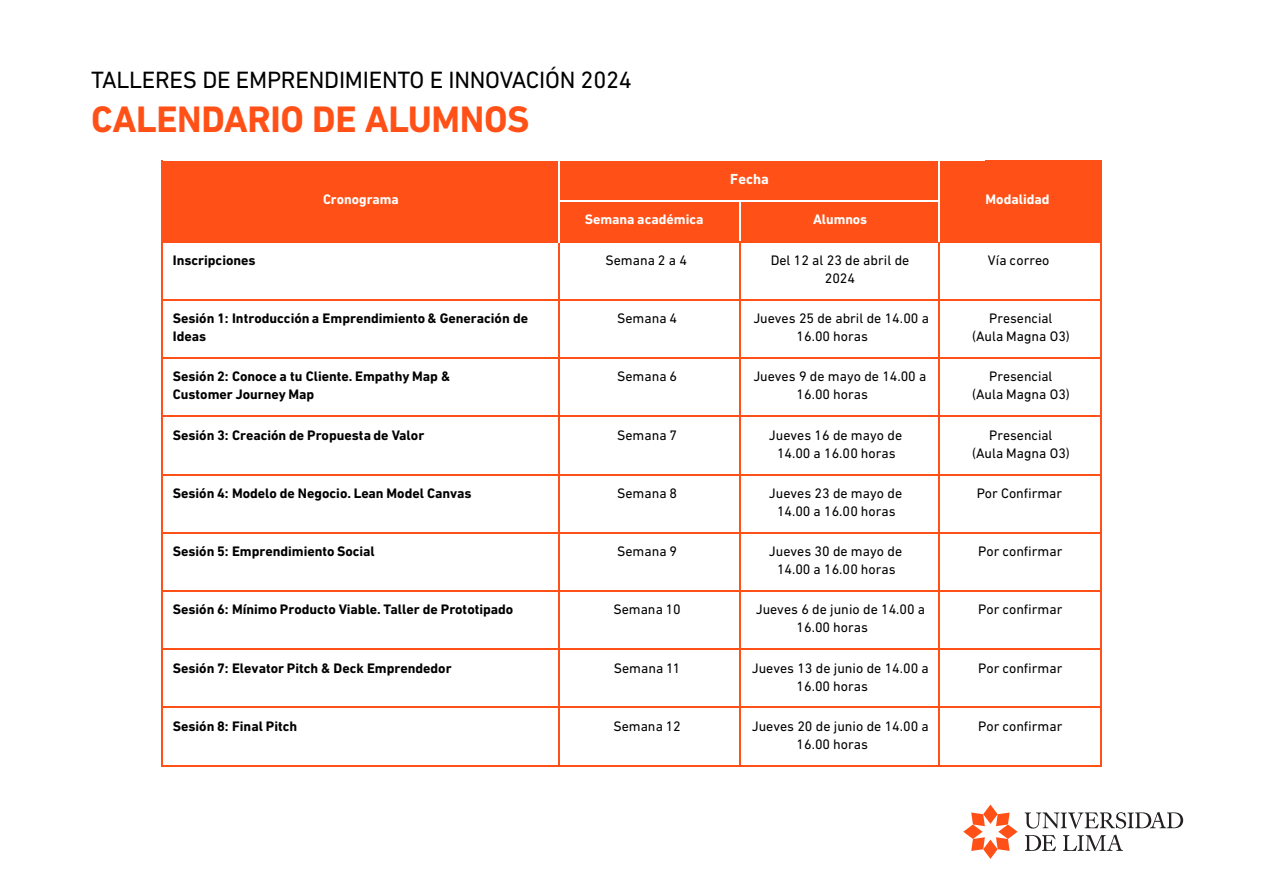
<style>
.page{position:relative;width:1263px;height:893px;background:#fff}
.page>*{position:absolute;margin:0;border:0;box-sizing:border-box;transform-origin:0 0}
.t1{font:700 37.5px "DIN Next LT Pro";letter-spacing:-.01em;color:#ff5117}
.t2{font:24px "DIN Next LT Pro";letter-spacing:-.01em;color:#000}
.t3{font:700 14.85px "DIN Next LT Pro";color:#fff}
.t4{font:13.95px/18px "DIN Next LT Pro";color:#000;text-align:center}
.t5{font:700 13.95px/18px "DIN Next LT Pro";color:#000}
.t6{font:700 13.95px "DIN Next LT Pro";color:#fff}
</style>
<div class="page">
<svg style="left:1025px;top:812px;width:158px;height:39px"></svg>
<svg style="left:963px;top:805px;width:54px;height:54px"></svg>
<div style="left:162px;top:160px;width:397px;height:81px;background:#ff5117"></div>
<div style="left:559px;top:160px;width:380px;height:40px;background:#ff5117"></div>
<div style="left:939px;top:160px;width:162px;height:81px;background:#ff5117"></div>
<hr style="left:161px;top:160px;width:1px;height:40px;background:#ff5117">
<hr style="left:1101px;top:160px;width:1px;height:40px;background:#ff5117">
<div style="left:559px;top:201px;width:180px;height:40px;background:#ff5117"></div>
<div style="left:740px;top:201px;width:199px;height:40px;background:#ff5117"></div>
<hr style="left:161px;top:201px;width:1px;height:40px;background:#ff5117">
<hr style="left:1101px;top:201px;width:1px;height:40px;background:#ff5117">
<hr style="left:162px;top:241px;width:396px;height:1px;background:#ff5117">
<hr style="left:560px;top:241px;width:179px;height:1px;background:#ff5117">
<hr style="left:740px;top:241px;width:198px;height:1px;background:#ff5117">
<hr style="left:941px;top:241px;width:160px;height:1px;background:#ff5117">
<hr style="left:161px;top:242px;width:1px;height:57px;background:#ff5117">
<hr style="left:558px;top:242px;width:1px;height:57px;background:#ff5117">
<hr style="left:739px;top:242px;width:1px;height:57px;background:#ff5117">
<hr style="left:938px;top:242px;width:1px;height:57px;background:#ff5117">
<hr style="left:1101px;top:242px;width:1px;height:57px;background:#ff5117">
<hr style="left:162px;top:299px;width:396px;height:1px;background:#ff5117">
<hr style="left:559px;top:299px;width:180px;height:1px;background:#ff5117">
<hr style="left:740px;top:299px;width:198px;height:1px;background:#ff5117">
<hr style="left:939px;top:299px;width:162px;height:1px;background:#ff5117">
<hr style="left:161px;top:300px;width:1px;height:57px;background:#ff5117">
<hr style="left:558px;top:300px;width:1px;height:57px;background:#ff5117">
<hr style="left:739px;top:300px;width:1px;height:57px;background:#ff5117">
<hr style="left:938px;top:300px;width:1px;height:57px;background:#ff5117">
<hr style="left:1101px;top:300px;width:1px;height:57px;background:#ff5117">
<hr style="left:162px;top:357px;width:396px;height:2px;background:#ff5117">
<hr style="left:559px;top:357px;width:180px;height:2px;background:#ff5117">
<hr style="left:740px;top:357px;width:198px;height:2px;background:#ff5117">
<hr style="left:939px;top:357px;width:162px;height:2px;background:#ff5117">
<hr style="left:161px;top:359px;width:1px;height:57px;background:#ff5117">
<hr style="left:558px;top:359px;width:1px;height:57px;background:#ff5117">
<hr style="left:739px;top:359px;width:1px;height:57px;background:#ff5117">
<hr style="left:938px;top:359px;width:1px;height:57px;background:#ff5117">
<hr style="left:1101px;top:359px;width:1px;height:57px;background:#ff5117">
<hr style="left:162px;top:416px;width:396px;height:1px;background:#ff5117">
<hr style="left:559px;top:416px;width:180px;height:1px;background:#ff5117">
<hr style="left:740px;top:416px;width:198px;height:1px;background:#ff5117">
<hr style="left:939px;top:416px;width:162px;height:1px;background:#ff5117">
<hr style="left:161px;top:417px;width:1px;height:57px;background:#ff5117">
<hr style="left:558px;top:417px;width:1px;height:57px;background:#ff5117">
<hr style="left:739px;top:417px;width:1px;height:57px;background:#ff5117">
<hr style="left:938px;top:417px;width:1px;height:57px;background:#ff5117">
<hr style="left:1101px;top:417px;width:1px;height:57px;background:#ff5117">
<hr style="left:162px;top:474px;width:396px;height:1px;background:#ff5117">
<hr style="left:559px;top:474px;width:180px;height:1px;background:#ff5117">
<hr style="left:740px;top:474px;width:198px;height:1px;background:#ff5117">
<hr style="left:939px;top:474px;width:162px;height:1px;background:#ff5117">
<hr style="left:161px;top:475px;width:1px;height:57px;background:#ff5117">
<hr style="left:558px;top:475px;width:1px;height:57px;background:#ff5117">
<hr style="left:739px;top:475px;width:1px;height:57px;background:#ff5117">
<hr style="left:938px;top:475px;width:1px;height:57px;background:#ff5117">
<hr style="left:1101px;top:475px;width:1px;height:57px;background:#ff5117">
<hr style="left:162px;top:532px;width:396px;height:1px;background:#ff5117">
<hr style="left:559px;top:532px;width:180px;height:1px;background:#ff5117">
<hr style="left:740px;top:532px;width:198px;height:1px;background:#ff5117">
<hr style="left:939px;top:532px;width:162px;height:1px;background:#ff5117">
<hr style="left:161px;top:533px;width:1px;height:57px;background:#ff5117">
<hr style="left:558px;top:533px;width:1px;height:57px;background:#ff5117">
<hr style="left:739px;top:533px;width:1px;height:57px;background:#ff5117">
<hr style="left:938px;top:533px;width:1px;height:57px;background:#ff5117">
<hr style="left:1101px;top:533px;width:1px;height:57px;background:#ff5117">
<hr style="left:162px;top:590px;width:396px;height:2px;background:#ff5117">
<hr style="left:559px;top:590px;width:180px;height:2px;background:#ff5117">
<hr style="left:740px;top:590px;width:198px;height:2px;background:#ff5117">
<hr style="left:939px;top:590px;width:162px;height:2px;background:#ff5117">
<hr style="left:161px;top:592px;width:1px;height:57px;background:#ff5117">
<hr style="left:558px;top:592px;width:1px;height:57px;background:#ff5117">
<hr style="left:739px;top:592px;width:1px;height:57px;background:#ff5117">
<hr style="left:938px;top:592px;width:1px;height:57px;background:#ff5117">
<hr style="left:1101px;top:592px;width:1px;height:57px;background:#ff5117">
<hr style="left:162px;top:649px;width:396px;height:1px;background:#ff5117">
<hr style="left:559px;top:649px;width:180px;height:1px;background:#ff5117">
<hr style="left:740px;top:649px;width:198px;height:1px;background:#ff5117">
<hr style="left:939px;top:649px;width:162px;height:1px;background:#ff5117">
<hr style="left:161px;top:650px;width:1px;height:57px;background:#ff5117">
<hr style="left:558px;top:650px;width:1px;height:57px;background:#ff5117">
<hr style="left:739px;top:650px;width:1px;height:57px;background:#ff5117">
<hr style="left:938px;top:650px;width:1px;height:57px;background:#ff5117">
<hr style="left:1101px;top:650px;width:1px;height:57px;background:#ff5117">
<hr style="left:162px;top:707px;width:396px;height:1px;background:#ff5117">
<hr style="left:559px;top:707px;width:180px;height:1px;background:#ff5117">
<hr style="left:740px;top:707px;width:198px;height:1px;background:#ff5117">
<hr style="left:939px;top:707px;width:162px;height:1px;background:#ff5117">
<hr style="left:161px;top:708px;width:1px;height:57px;background:#ff5117">
<hr style="left:162px;top:765px;width:396px;height:1px;background:#ff5117">
<hr style="left:558px;top:708px;width:1px;height:57px;background:#ff5117">
<hr style="left:559px;top:765px;width:180px;height:1px;background:#ff5117">
<hr style="left:739px;top:708px;width:1px;height:57px;background:#ff5117">
<hr style="left:740px;top:765px;width:198px;height:1px;background:#ff5117">
<hr style="left:938px;top:708px;width:1px;height:57px;background:#ff5117">
<hr style="left:939px;top:765px;width:162px;height:1px;background:#ff5117">
<hr style="left:1101px;top:708px;width:1px;height:57px;background:#ff5117">
<hr style="left:558px;top:159px;width:1px;height:83px;background:#fff">
<hr style="left:938px;top:159px;width:1px;height:83px;background:#fff">
<h2 class="t2" style="left:91px;top:66px;width:542px">TALLERES DE EMPRENDIMIENTO E INNOVACIÓN 2024</h2>
<h1 class="t1" style="left:91px;top:98px;width:440px">CALENDARIO DE ALUMNOS</h1>
<p class="t6" style="left:323px;top:191px;width:77px">Cronograma</p>
<p class="t3" style="left:730px;top:170px;width:40px">Fecha</p>
<p class="t6" style="left:585px;top:211px;width:120px">Semana académica</p>
<p class="t6" style="left:813px;top:211px;width:56px">Alumnos</p>
<p class="t6" style="left:985px;top:191px;width:66px">Modalidad</p>
<p class="t5" style="left:173px;top:251px;width:84px">Inscripciones</p>
<p class="t4" style="left:605px;top:251px;width:83px">Semana 2 a 4</p>
<p class="t4" style="left:771px;top:251px;width:140px">Del 12 al 23 de abril de<br>2024</p>
<p class="t4" style="left:988px;top:251px;width:63px">Vía correo</p>
<p class="t5" style="left:173px;top:309px;width:357px">Sesión 1: Introducción a Emprendimiento &amp; Generación de<br>Ideas</p>
<p class="t4" style="left:617px;top:309px;width:61px">Semana 4</p>
<p class="t4" style="left:797px;top:309px;width:134px;text-align:left;text-indent:-43px">Jueves 25 de abril de 14.00 a<br>16.00 horas</p>
<p class="t4" style="left:972px;top:309px;width:99px">Presencial (Aula Magna O3)</p>
<p class="t5" style="left:173px;top:368px;width:279px">Sesión 2: Conoce a tu Cliente. Empathy Map &amp;<br>Customer Journey Map</p>
<p class="t4" style="left:617px;top:367px;width:61px">Semana 6</p>
<p class="t4" style="left:797px;top:367px;width:131px;text-align:left;text-indent:-43px">Jueves 9 de mayo de 14.00 a<br>16.00 horas</p>
<p class="t4" style="left:972px;top:367px;width:99px">Presencial (Aula Magna O3)</p>
<p class="t5" style="left:173px;top:426px;width:253px">Sesión 3: Creación de Propuesta de Valor</p>
<p class="t4" style="left:617px;top:426px;width:61px">Semana 7</p>
<p class="t4" style="left:769px;top:426px;width:135px">Jueves 16 de mayo de<br>14.00 a 16.00 horas</p>
<p class="t4" style="left:972px;top:426px;width:99px">Presencial (Aula Magna O3)</p>
<p class="t5" style="left:173px;top:484px;width:300px">Sesión 4: Modelo de Negocio. Lean Model Canvas</p>
<p class="t4" style="left:617px;top:484px;width:61px">Semana 8</p>
<p class="t4" style="left:769px;top:484px;width:135px">Jueves 23 de mayo de<br>14.00 a 16.00 horas</p>
<p class="t4" style="left:977px;top:484px;width:87px">Por Confirmar</p>
<p class="t5" style="left:173px;top:542px;width:204px">Sesión 5: Emprendimiento Social</p>
<p class="t4" style="left:617px;top:542px;width:61px">Semana 9</p>
<p class="t4" style="left:769px;top:542px;width:135px">Jueves 30 de mayo de<br>14.00 a 16.00 horas</p>
<p class="t4" style="left:978px;top:542px;width:86px">Por confirmar</p>
<p class="t5" style="left:173px;top:600px;width:342px">Sesión 6: Mínimo Producto Viable. Taller de Prototipado</p>
<p class="t4" style="left:613px;top:600px;width:69px">Semana 10</p>
<p class="t4" style="left:797px;top:600px;width:130px;text-align:left;text-indent:-41px">Jueves 6 de junio de 14.00 a<br>16.00 horas</p>
<p class="t4" style="left:978px;top:600px;width:86px">Por confirmar</p>
<p class="t5" style="left:173px;top:659px;width:280px">Sesión 7: Elevator Pitch &amp; Deck Emprendedor</p>
<p class="t4" style="left:614px;top:659px;width:68px">Semana 11</p>
<p class="t4" style="left:797px;top:659px;width:134px;text-align:left;text-indent:-45px">Jueves 13 de junio de 14.00 a<br>16.00 horas</p>
<p class="t4" style="left:978px;top:659px;width:86px">Por confirmar</p>
<p class="t5" style="left:173px;top:717px;width:126px">Sesión 8: Final Pitch</p>
<p class="t4" style="left:613px;top:717px;width:69px">Semana 12</p>
<p class="t4" style="left:797px;top:717px;width:134px;text-align:left;text-indent:-45px">Jueves 20 de junio de 14.00 a<br>16.00 horas</p>
<p class="t4" style="left:978px;top:717px;width:86px">Por confirmar</p>
</div>
